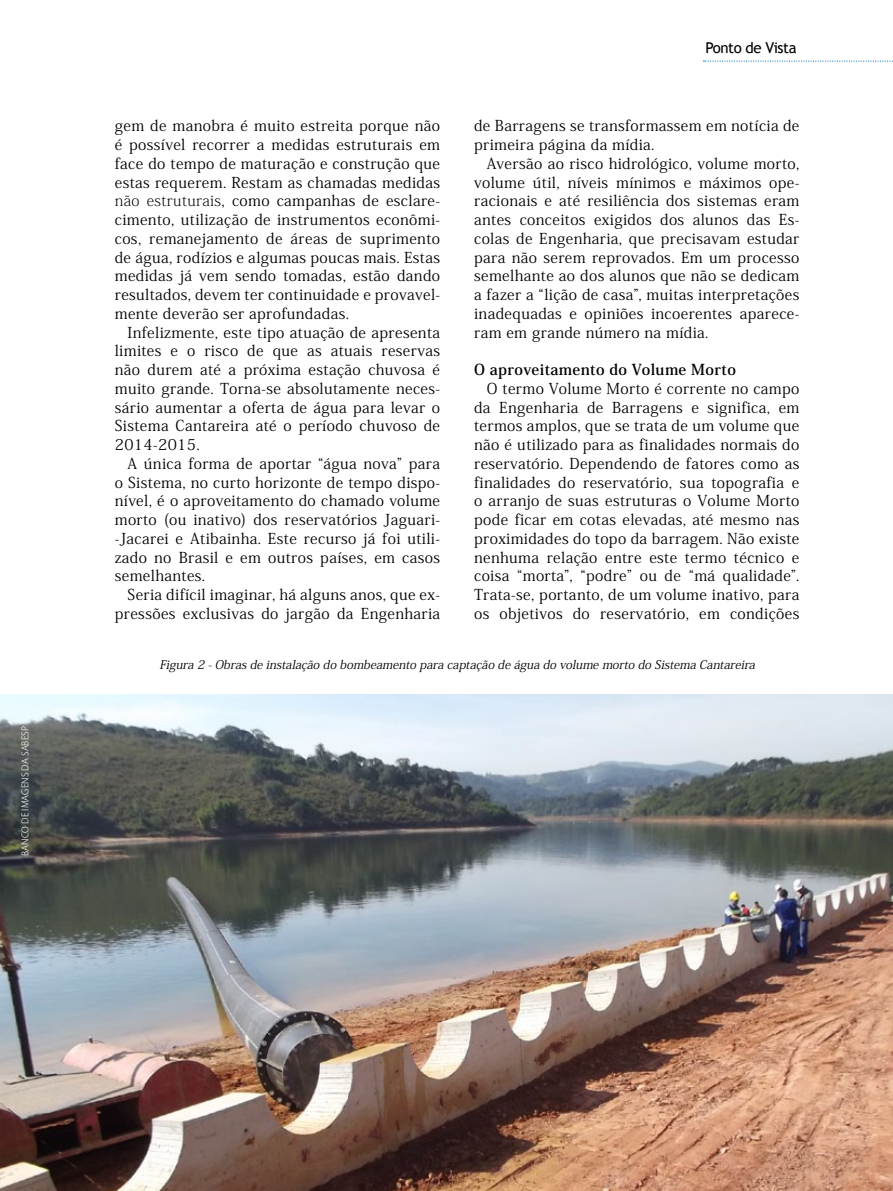
<style>
.page{position:relative;width:893px;height:1191px;background:#fff}
.page>*{position:absolute;margin:0;border:0;box-sizing:border-box;transform-origin:0 0}
.t1{font:15px/18.8px "Koz Min Pro";letter-spacing:.025em;color:#000;text-align:justify}
.t2{font:700 15px "Koz Min Pro";letter-spacing:.025em;color:#000}
.t3{font:15px "Trebuchet MS";letter-spacing:-.025em;color:#000}
.t4{font:italic 12px "Koz Min Pro";color:#000}
.t5{font:300 9px "Koz Go Pro";color:#fff}
.s1{font-weight:200}
</style>
<div class="page">
<svg style="left:703px;top:61px;width:190px;height:1px"></svg>
<img style="left:0;top:694px;width:893px;height:497px">
<p class="t5" style="left:19px;top:855px;width:131px;rotate:-90deg">BANCO DE IMAGENS DA SABESP</p>
<p class="t3" style="left:705px;top:39px;width:93px">Ponto de Vista</p>
<p class="t1" style="left:115px;top:116px;width:327px">gem de manobra é muito estreita porque não é possível recorrer a medidas estruturais em face do tempo de maturação e construção que estas requerem. Restam as chamadas medidas <span class="s1">não estruturais</span>, como campanhas de esclare&shy;cimento, utilização de instrumentos econômi&shy;cos, remanejamento de áreas de suprimento de água, rodízios e algumas poucas mais. Estas medidas já vem sendo tomadas, estão dando resultados, devem ter continuidade e provavel&shy;mente deverão ser aprofundadas.</p>
<p class="t1" style="left:115px;top:322px;width:327px;text-indent:13px">Infelizmente, este tipo atuação de apresenta limites e o risco de que as atuais reservas não durem até a próxima estação chuvosa é muito grande. Torna-se absolutamente neces&shy;sário aumentar a oferta de água para levar o Sistema Cantareira até o período chuvoso de 2014-2015.</p>
<p class="t1" style="left:115px;top:453px;width:327px;text-indent:13px">A única forma de aportar “água nova” para o Sistema, no curto horizonte de tempo dispo&shy;nível, é o aproveitamento do chamado volume morto (ou inativo) dos reservatórios Jaguari--Jacarei e Atibainha. Este recurso já foi utili&shy;zado no Brasil e em outros países, em casos semelhantes.</p>
<p class="t1" style="left:115px;top:585px;width:327px;text-align:right">Seria difícil imaginar, há alguns anos, que ex&shy;pressões exclusivas do jargão da Engenharia</p>
<p class="t1" style="left:474px;top:116px;width:327px">de Barragens se transformassem em notícia de primeira página da mídia.</p>
<p class="t1" style="left:474px;top:153px;width:327px;text-indent:13px">Aversão ao risco hidrológico, volume morto, volume útil, níveis mínimos e máximos ope&shy;racionais e até resiliência dos sistemas eram antes conceitos exigidos dos alunos das Es&shy;colas de Engenharia, que precisavam estudar para não serem reprovados. Em um processo semelhante ao dos alunos que não se dedicam a fazer a “lição de casa”, muitas interpretações inadequadas e opiniões incoerentes aparece&shy;ram em grande número na mídia.</p>
<p class="t2" style="left:474px;top:359px;width:263px">O aproveitamento do Volume Morto</p>
<p class="t1" style="left:474px;top:378px;width:327px;text-indent:13px">O termo Volume Morto é corrente no campo da Engenharia de Barragens e significa, em termos amplos, que se trata de um volume que não é utilizado para as finalidades normais do reservatório. Dependendo de fatores como as finalidades do reservatório, sua topografia e o arranjo de suas estruturas o Volume Morto pode ficar em cotas elevadas, até mesmo nas proximidades do topo da barragem. Não existe nenhuma relação entre este termo técnico e coisa “morta”, “podre” ou de “má qualidade”.<br>Trata-se, portanto, de um volume inativo, para os objetivos do reservatório, em condições</p>
<p class="t4" style="left:159px;top:655px;width:600px">Figura 2 -Obrasde instalação do bombeamento para captação de água do volume morto do Sistema Cantareira</p>
</div>
